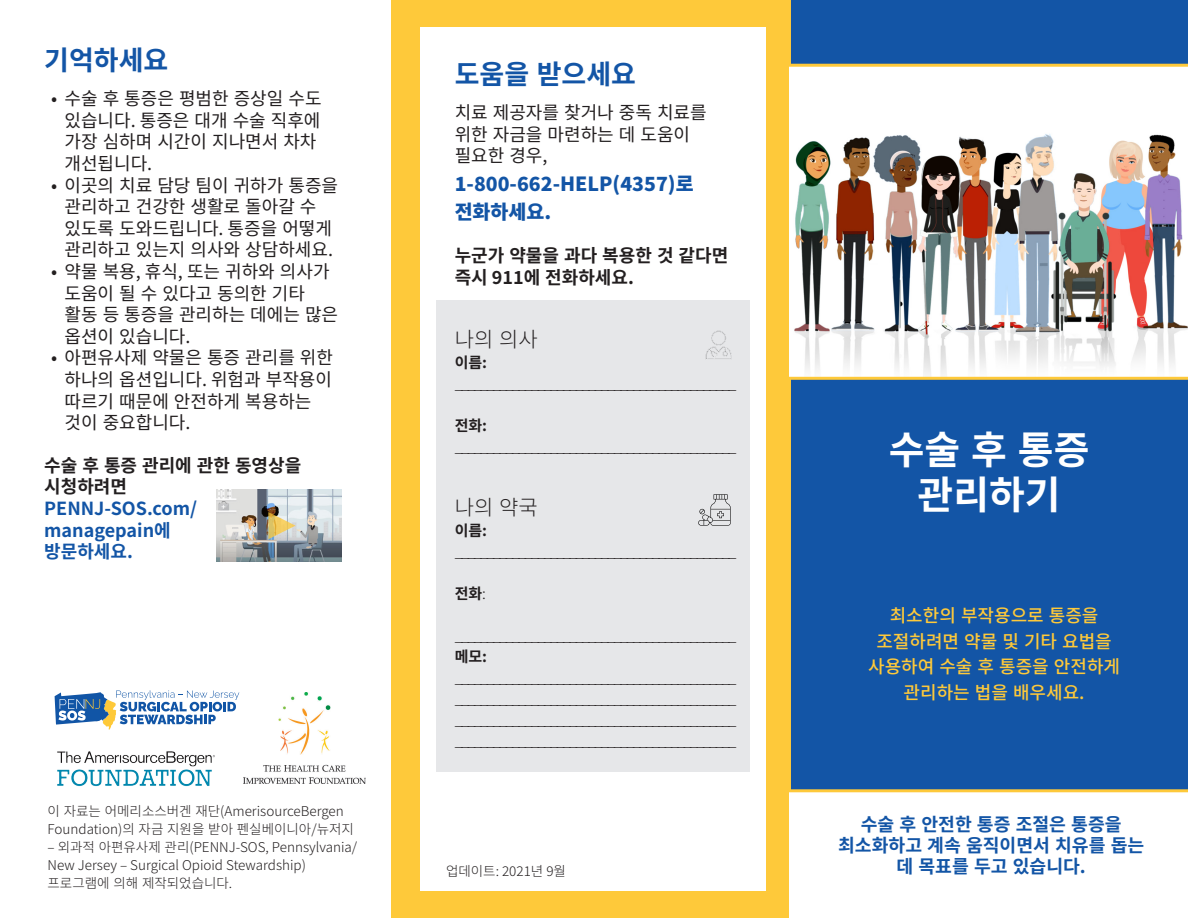
<style>
.page{position:relative;width:1188px;height:918px;background:#fff}
.page>*{position:absolute;margin:0;border:0;box-sizing:border-box;transform-origin:0 0}
.t1{font:700 38.85px/45.3px "Noto Sans KR";color:#fff;text-align:center}
.t2{font:700 27px "Noto Sans KR";color:#1355a6}
.t3{font:300 21px "Noto Sans KR";color:#231f20}
.t4{font:900 19.5px/28.5px "Noto Sans KR";color:#1355a6}
.t5{font:700 18.3px/21px "Noto Sans KR";color:#1355a6;text-align:center}
.t6{font:18px/21.6px "Noto Sans KR";color:#231f20}
.t7{font:700 18px/21.6px "Noto Sans KR";color:#1355a6}
.t8{font:500 18px/25.5px "Noto Sans KR";color:#fec93a;text-align:center}
.t9{font:700 18px/21.6px "Noto Sans KR";color:#231f20}
.t10{font:300 15px/21px "Noto Sans KR";color:#231f20;text-align:justify}
.t11{font:700 15px "Noto Sans KR";color:#231f20}
.t12{font:300 13.5px/18px "Noto Sans KR";color:#231f20}
.s1{color:#231f20}
.s2{font-weight:300}
</style>
<div class="page">
<div style="left:789px;top:0;width:399px;height:792px;background:#1355a6"></div>
<svg style="left:55px;top:690px;width:184px;height:40px"></svg>
<img style="left:57px;top:751px;width:158px;height:35px">
<img style="left:243px;top:693px;width:122px;height:90px">
<img style="left:216px;top:489px;width:126px;height:73px">
<svg style="left:268px;top:512px;width:28px;height:27px"></svg>
<svg style="left:789px;top:64px;width:399px;height:316px"></svg>
<div style="left:392px;top:0;width:397px;height:918px;background:#fec93a"></div>
<div style="left:420px;top:27px;width:346px;height:864px;background:#fff"></div>
<div style="left:436px;top:300px;width:314px;height:471px;background:#e6e7e9"></div>
<svg style="left:698px;top:494px;width:33px;height:32px"></svg>
<svg style="left:705px;top:330px;width:27px;height:29px"></svg>
<p class="t2" style="left:44px;top:45px;width:126px">기억하세요</p>
<p class="t6" style="left:65px;top:88px;width:259px;text-indent:-14px">• 수술 후 통증은 평범한 증상일 수도 있습니다. 통증은 대개 수술 직후에 가장 심하며 시간이 지나면서 차차 개선됩니다.</p>
<p class="t6" style="left:51px;top:175px;width:289px;text-align:center">• 이곳의 치료 담당 팀이 귀하가 통증을 관리하고 건강한 생활로 돌아갈 수 있도록 도와드립니다. 통증을 어떻게 관리하고 있는지 의사와 상담하세요.</p>
<p class="t6" style="left:65px;top:261px;width:275px;text-indent:-14px">• 약물 복용, 휴식, 또는 귀하와 의사가 도움이 될 수 있다고 동의한 기타 활동 등 통증을 관리하는 데에는 많은 옵션이 있습니다.</p>
<p class="t6" style="left:65px;top:347px;width:270px;text-indent:-14px">• 아편유사제 약물은 통증 관리를 위한 하나의 옵션입니다. 위험과 부작용이 따르기 때문에 안전하게 복용하는 것이 중요합니다.</p>
<p class="t7" style="left:44px;top:455px;width:259px"><span class="s1">수술 후 통증 관리에 관한 동영상을 시청하려면<br></span>PENNJ-SOS.com/ managepain에<br>방문하세요.</p>
<p class="t12" style="left:48px;top:802px;width:308px">이 자료는 어메리소스버겐 재단(AmerisourceBergen<br>Foundation)의 자금 지원을 받아 펜실베이니아/뉴저지</p>
<p class="t12" style="left:48px;top:838px;width:311px">– 외과적 아편유사제 관리(PENNJ-SOS, Pennsylvania/<br>New Jersey – Surgical Opioid Stewardship) 프로그램에 의해 제작되었습니다.</p>
<p class="t2" style="left:455px;top:59px;width:183px">도움을 받으세요</p>
<p class="t6" style="left:455px;top:102px;width:253px">치료 제공자를 찾거나 중독 치료를 위한 자금을 마련하는 데 도움이 필요한 경우,</p>
<p class="t4" style="left:455px;top:170px;width:241px">1-800-662-HELP(4357)로 전화하세요.</p>
<p class="t9" style="left:455px;top:245px;width:275px">누군가 약물을 과다 복용한 것 같다면 즉시 911에 전화하세요.</p>
<p class="t3" style="left:455px;top:327px;width:85px">나의 의사</p>
<p class="t11" style="left:455px;top:354px;width:34px">이름:</p>
<p class="t10" style="left:455px;top:373px;width:283px">____________________________________________</p>
<p class="t11" style="left:455px;top:417px;width:34px">전화:</p>
<p class="t10" style="left:455px;top:436px;width:283px">____________________________________________</p>
<p class="t3" style="left:455px;top:495px;width:85px">나의 약국</p>
<p class="t11" style="left:455px;top:522px;width:34px">이름:</p>
<p class="t10" style="left:455px;top:541px;width:283px">____________________________________________</p>
<p class="t11" style="left:455px;top:585px;width:33px">전화<span class="s2">:</span></p>
<p class="t10" style="left:455px;top:625px;width:283px">____________________________________________</p>
<p class="t11" style="left:455px;top:648px;width:34px">메모:</p>
<p class="t10" style="left:455px;top:667px;width:283px">____________________________________________ ____________________________________________ ____________________________________________ ____________________________________________</p>
<p class="t12" style="left:446px;top:862px;width:122px">업데이트: 2021년 9월</p>
<p class="t1" style="left:889px;top:428px;width:202px">수술 후 통증 관리하기</p>
<p class="t8" style="left:868px;top:603px;width:253px">최소한의 부작용으로 통증을 조절하려면 약물 및 기타 요법을 사용하여 수술 후 통증을 안전하게 관리하는 법을 배우세요.</p>
<p class="t5" style="left:838px;top:814px;width:308px">수술 후 안전한 통증 조절은 통증을 최소화하고 계속 움직이면서 치유를 돕는 데 목표를 두고 있습니다.</p>
</div>
